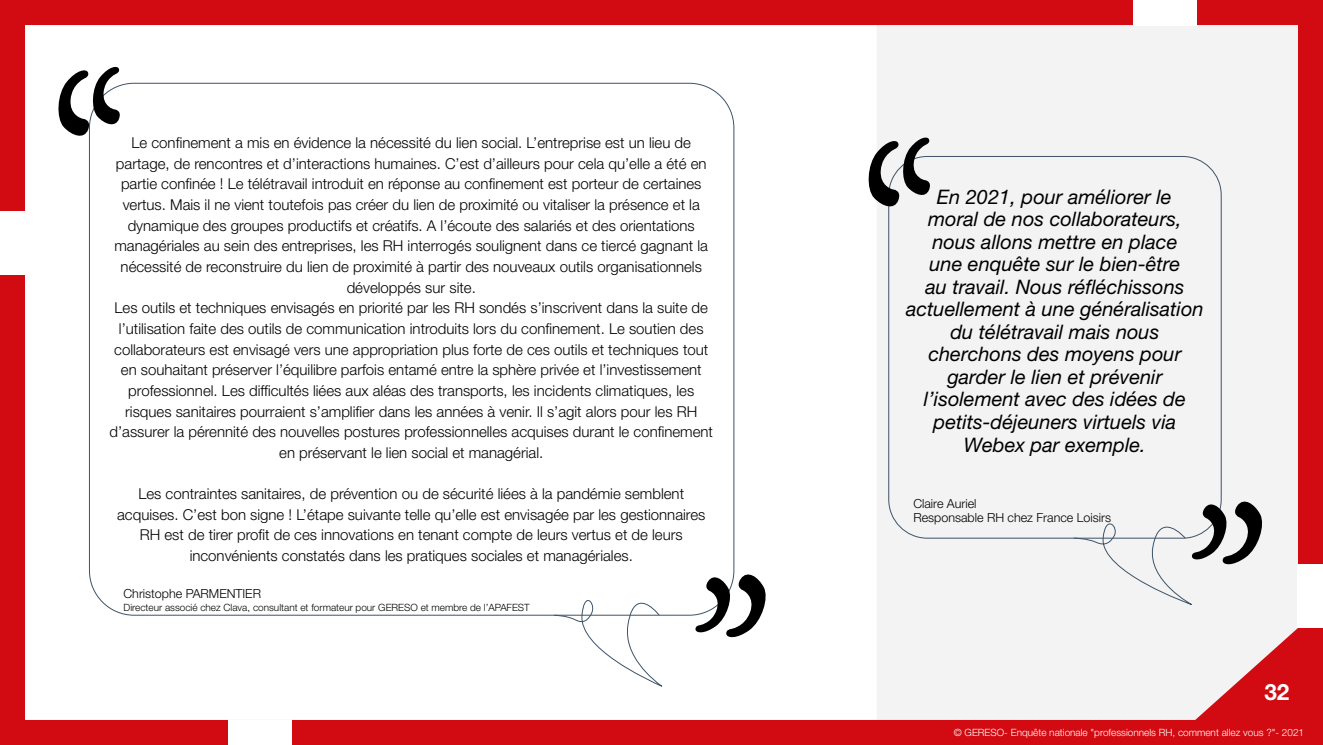
<style>
.page{position:relative;width:1323px;height:745px;background:#fff}
.page>*{position:absolute;margin:0;border:0;box-sizing:border-box;transform-origin:0 0}
.t1{font:700 22.5px "Helvetica Neue LT Std";color:#fff}
.Texte_bulle_petite{font:italic 20px/22.5px "Helvetica Neue LT Std";color:#000;text-align:center}
.Texte_bulles{font:300 15px/20.6px "Helvetica Neue LT Std";color:#000;text-align:center}
.Auteur_citation{font:300 12.5px/13.8px "Helvetica Neue LT Std";color:#000}
.Consultant{font:300 10px "Helvetica Neue LT Std";color:#000}
.t2{font:300 10px "Helvetica Neue LT Std";color:#fff}
</style>
<div class="page">
<div style="left:877px;top:25px;width:421px;height:694px;background:#f3f3f3"></div>
<svg style="left:1195px;top:627px;width:103px;height:92px"></svg>
<svg style="left:554px;top:600px;width:113px;height:87px"></svg>
<svg style="left:58px;top:66px;width:64px;height:74px"></svg>
<svg style="left:695px;top:569px;width:71px;height:69px"></svg>
<svg style="left:868px;top:136px;width:64px;height:74px"></svg>
<svg style="left:1073px;top:496px;width:193px;height:108px"></svg>
<div style="left:0;top:0;width:1323px;height:25px;background:#d20a11"></div>
<div style="left:0;top:719px;width:1323px;height:25px;background:#d20a11"></div>
<div style="left:1298px;top:3px;width:25px;height:738px;background:#d20a11"></div>
<div style="left:0;top:3px;width:25px;height:738px;background:#d20a11"></div>
<div style="left:1133px;top:0;width:63px;height:26px;background:#fff"></div>
<div style="left:1298px;top:563px;width:25px;height:64px;background:#fff"></div>
<div style="left:0;top:210px;width:25px;height:64px;background:#fff"></div>
<div style="left:228px;top:719px;width:64px;height:25px;background:#fff"></div>
<p class="Texte_bulles" style="left:114px;top:132px;width:595px">Le confinement a mis en évidence la nécessité du lien social. L’entreprise est un lieu de partage, de rencontres et d’interactions humaines. C’est d’ailleurs pour cela qu’elle a été en partie confinée ! Le télétravail introduit en réponse au confinement est porteur de certaines vertus. Mais il ne vient toutefois pas créer du lien de proximité ou vitaliser la présence et la dynamique des groupes productifs et créatifs. A l’écoute des salariés et des orientations managériales au sein des entreprises, les RH interrogés soulignent dans ce tiercé gagnant la nécessité de reconstruire du lien de proximité à partir des nouveaux outils organisationnels développés sur site.</p>
<p class="Texte_bulles" style="left:109px;top:297px;width:605px">Les outils et techniques envisagés en priorité par les RH sondés s’inscrivent dans la suite de l’utilisation faite des outils de communication introduits lors du confinement. Le soutien des collaborateurs est envisagé vers une appropriation plus forte de ces outils et techniques tout en souhaitant préserver l’équilibre parfois entamé entre la sphère privée et l’investissement professionnel. Les difficultés liées aux aléas des transports, les incidents climatiques, les risques sanitaires pourraient s’amplifier dans les années à venir. Il s’agit alors pour les RH d’assurer la pérennité des nouvelles postures professionnelles acquises durant le confinement en préservant le lien social et managérial.</p>
<p class="Texte_bulles" style="left:117px;top:483px;width:590px">Les contraintes sanitaires, de prévention ou de sécurité liées à la pandémie semblent acquises. C’est bon signe ! L’étape suivante telle qu’elle est envisagée par les gestionnaires RH est de tirer profit de ces innovations en tenant compte de leurs vertus et de leurs inconvénients constatés dans les pratiques sociales et managériales.</p>
<p class="Auteur_citation" style="left:123px;top:586px;width:139px">Christophe PARMENTIER</p>
<p class="Consultant" style="left:123px;top:600px;width:408px">Directeur associé chez Clava, consultant et formateur pour GERESO et membre de l’APAFEST</p>
<p class="Texte_bulle_petite" style="left:906px;top:185px;width:299px">En 2021, pour améliorer le<br>moral de nos collaborateurs, nous allons mettre en place<br>une enquête sur le bien-être<br>au travail. Nous réfléchissons actuellement à une généralisation du télétravail mais nous cherchons des moyens pour garder le lien et prévenir l’isolement avec des idées de petits-déjeuners virtuels via<br>Webex par exemple.</p>
<p class="Auteur_citation" style="left:913px;top:496px;width:199px">Claire Auriel<br>Responsable RH chez France Loisirs</p>
<h1 class="t1" style="left:1264px;top:678px;width:27px">32</h1>
<p class="t2" style="left:954px;top:725px;width:352px">© GERESO- Enquête nationale "professionnels RH, comment allez vous ?"- 2021</p>
</div>
